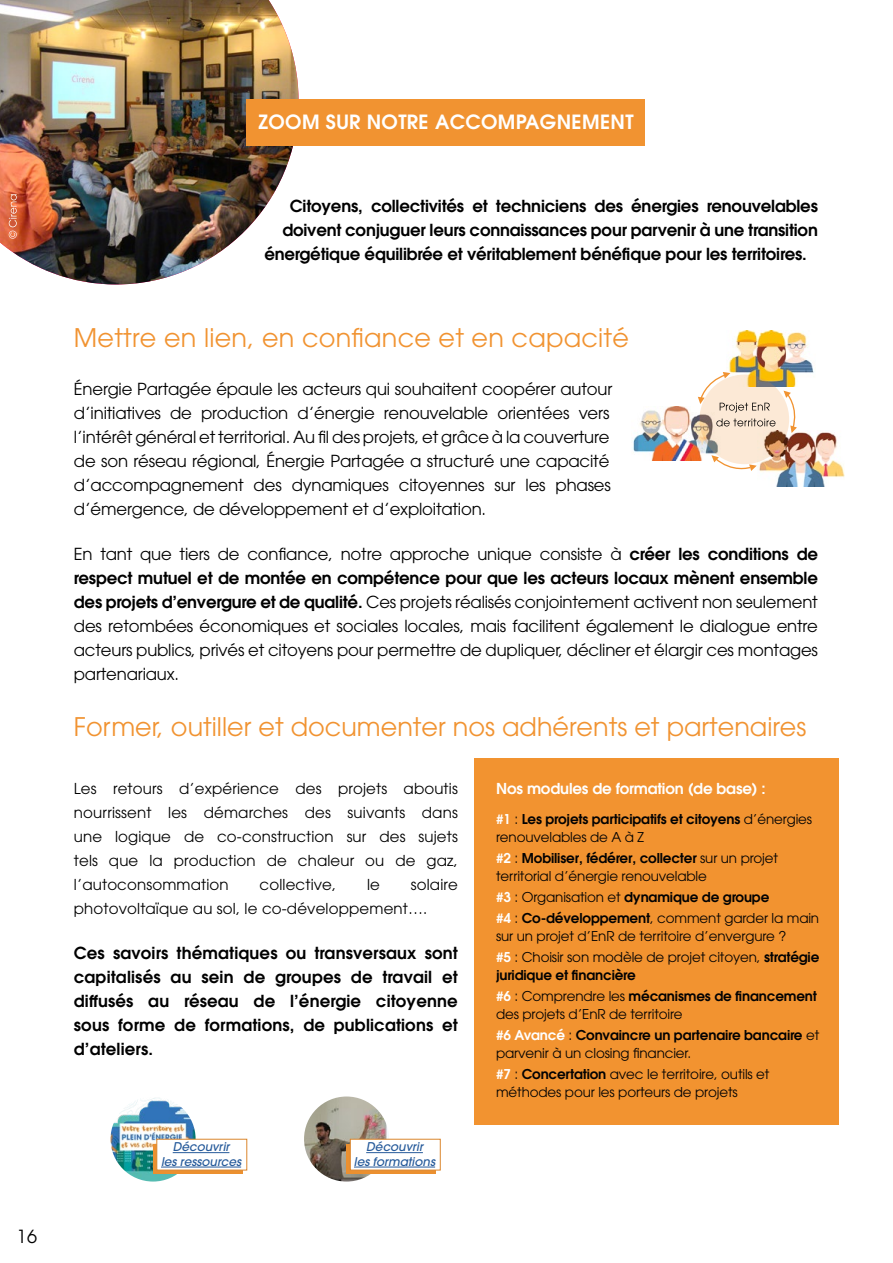
<style>
.page{position:relative;width:893px;height:1263px;background:#fff}
.page>*{position:absolute;margin:0;border:0;box-sizing:border-box;transform-origin:0 0}
.Titre_de_paragraphe{font:25.5px "ITC Avant Garde Pro";color:#f19331}
.Texte_courant{font:25.5px "ITC Avant Garde Pro";letter-spacing:.01em;color:#f19331}
.Titre_Partie{font:600 19.5px "ITC Avant Garde Pro";letter-spacing:.02em;color:#fff}
.t1{font:18px "ITC Avant Garde Pro";color:#000}
.Corps_de_paragraphe{font:16.5px/24px "ITC Avant Garde Pro";letter-spacing:-.01em;color:#000}
.Corps_de_paragraphe-2{font:600 16.5px/24px "ITC Avant Garde Pro";letter-spacing:-.01em;color:#000;text-align:justify}
.Corps_de_paragraphe-3{font:15px/24px "ITC Avant Garde Pro";letter-spacing:.01em;color:#000;text-align:justify}
.Corps_de_paragraphe-4{font:600 15px "ITC Avant Garde Pro";letter-spacing:-.01em;color:#fff}
.Corps_de_paragraphe-5{font:13.5px/18px "ITC Avant Garde Pro";letter-spacing:-.01em;color:#020203}
.Corps_de_paragraphe-6{font:600 13.5px/18px "ITC Avant Garde Pro";letter-spacing:-.01em;color:#020203}
.t2{font:italic 500 12px "ITC Avant Garde Pro";color:#275b9b}
.s1{font-weight:600}
.s2{color:#fff}
.s3{font-weight:400}
.s4{font-weight:600;color:#fff}
</style>
<div class="page">
<img style="left:0;top:0;width:299px;height:284px">
<div style="left:247px;top:99px;width:398px;height:47px;background:#f19331"></div>
<img style="left:728px;top:330px;width:86px;height:56px">
<img style="left:633px;top:407px;width:82px;height:54px">
<img style="left:757px;top:432px;width:87px;height:54px">
<svg style="left:699px;top:375px;width:90px;height:89px;background:#e4cdb8"></svg>
<svg style="left:716px;top:418px;width:60px;height:8px"></svg>
<svg style="left:698px;top:372px;width:72px;height:40px"></svg>
<svg style="left:783px;top:391px;width:16px;height:42px"></svg>
<svg style="left:711px;top:455px;width:46px;height:16px"></svg>
<div style="left:474px;top:758px;width:365px;height:367px;background:#f29330"></div>
<svg style="left:9px;top:194px;width:8px;height:45px"></svg>
<img style="left:304px;top:1096px;width:85px;height:85px;border-radius:43px">
<img style="left:111px;top:1096px;width:85px;height:85px;border-radius:42px">
<div style="left:347px;top:1143px;width:89px;height:30px;background:#eb9030"></div>
<div style="left:350px;top:1139px;width:90px;height:31px;background:#fff;border:1px solid #db862d"></div>
<hr style="left:366px;top:1152px;width:57px;height:1px;background:#275b9b">
<hr style="left:354px;top:1167px;width:81px;height:1px;background:#275b9b">
<div style="left:153px;top:1143px;width:90px;height:30px;background:#eb9030"></div>
<div style="left:157px;top:1139px;width:90px;height:31px;background:#fff;border:1px solid #db862d"></div>
<hr style="left:173px;top:1152px;width:56px;height:1px;background:#275b9b">
<hr style="left:161px;top:1167px;width:80px;height:1px;background:#275b9b">
<p class="t1" style="left:17px;top:1225px;width:22px">16</p>
<p class="Titre_Partie" style="left:258px;top:109px;width:377px">ZOOM SUR NOTRE ACCOMPAGNEMENT</p>
<p class="Corps_de_paragraphe-2" style="left:290px;top:194px;width:529px">Citoyens, collectivités et techniciens des énergies renouvelables</p>
<p class="Corps_de_paragraphe-2" style="left:282px;top:218px;width:537px">doivent conjuguer leurs connaissances pour parvenir à une transition</p>
<p class="Corps_de_paragraphe-2" style="left:264px;top:242px;width:544px">énergétique équilibrée et véritablement bénéfique pour les territoires.</p>
<p class="Texte_courant" style="left:74px;top:322px;width:557px">Mettre en lien, en confiance et en capacité</p>
<p class="Corps_de_paragraphe" style="left:74px;top:377px;width:540px">Énergie Partagée épaule les acteurs qui souhaitent coopérer autour d’initiatives de production d’énergie renouvelable orientées vers l’intérêt général et territorial. Au fil des projets, et grâce à la couverture de son réseau régional, Énergie Partagée a structuré une capacité d’accompagnement des dynamiques citoyennes sur les phases d’émergence, de développement et d’exploitation.</p>
<p class="Corps_de_paragraphe" style="left:74px;top:542px;width:746px;text-align:justify">En tant que tiers de confiance, notre approche unique consiste à <span class="s1">créer les conditions de respect mutuel et de montée en compétence pour que les acteurs locaux mènent ensemble des projets d’envergure et de qualité.</span> Ces projets réalisés conjointement activent non seulement des retombées économiques et sociales locales, mais facilitent également le dialogue entre acteurs publics, privés et citoyens pour permettre de dupliquer, décliner et élargir ces montages partenariaux.</p>
<p class="Titre_de_paragraphe" style="left:74px;top:710px;width:734px">Former, outiller et documenter nos adhérents et partenaires</p>
<p class="Corps_de_paragraphe-3" style="left:74px;top:776px;width:385px">Les retours d’expérience des projets aboutis nourrissent les démarches des suivants dans une logique de co‑construction sur des sujets tels que la production de chaleur ou de gaz, l’autoconsommation</p>
<p class="Corps_de_paragraphe-3" style="left:74px;top:872px;width:385px;text-indent:337px">solaire photovoltaïque au sol, le co‑développement….</p>
<p class="Corps_de_paragraphe-2" style="left:74px;top:940px;width:385px">Ces savoirs thématiques ou transversaux sont capitalisés au sein de groupes de travail et diffusés au réseau de l’énergie citoyenne sous forme de formations, de publications et d’ateliers.</p>
<p class="Corps_de_paragraphe-3" style="left:260px;top:872px;width:78px">collective,</p>
<p class="Corps_de_paragraphe-3" style="left:367px;top:872px;width:14px">le</p>
<p class="t2" style="left:173px;top:1139px;width:58px">Découvrir</p>
<p class="t2" style="left:161px;top:1154px;width:82px">les ressources</p>
<p class="t2" style="left:366px;top:1139px;width:58px">Découvrir</p>
<p class="t2" style="left:354px;top:1154px;width:83px">les formations</p>
<p class="Corps_de_paragraphe-4" style="left:496px;top:778px;width:271px">Nos modules de formation (de base) :</p>
<p class="Corps_de_paragraphe-6" style="left:496px;top:810px;width:318px"><span class="s2">#1</span> <span class="s3">:</span> Les projets participatifs et citoyens <span class="s3">d’énergies renouvelables de A à Z</span></p>
<p class="Corps_de_paragraphe-5" style="left:496px;top:849px;width:283px"><span class="s4">#2</span> : <span class="s1">Mobiliser, fédérer, collecter</span> sur un projet territorial d’énergie renouvelable</p>
<p class="Corps_de_paragraphe-6" style="left:496px;top:888px;width:275px"><span class="s2">#3</span> <span class="s3">: Organisation et</span> dynamique de groupe</p>
<p class="Corps_de_paragraphe-5" style="left:496px;top:909px;width:325px"><span class="s4">#4</span> : <span class="s1">Co-développement</span>, comment garder la main sur un projet d’EnR de territoire d’envergure ?</p>
<p class="Corps_de_paragraphe-5" style="left:496px;top:948px;width:325px"><span class="s4">#5</span> : Choisir son modèle de projet citoyen, <span class="s1">stratégie juridique et financière</span></p>
<p class="Corps_de_paragraphe-5" style="left:496px;top:987px;width:322px"><span class="s4">#6</span> : Comprendre les <span class="s1">mécanismes de financement </span>des projets d’EnR de territoire</p>
<p class="Corps_de_paragraphe-5" style="left:496px;top:1026px;width:325px"><span class="s4">#6 Avancé</span> : <span class="s1">Convaincre un partenaire bancaire</span> et parvenir à un closing financier.</p>
<p class="Corps_de_paragraphe-5" style="left:496px;top:1065px;width:275px"><span class="s4">#7</span> : <span class="s1">Concertation</span> avec le territoire, outils et méthodes pour les porteurs de projets</p>
</div>
